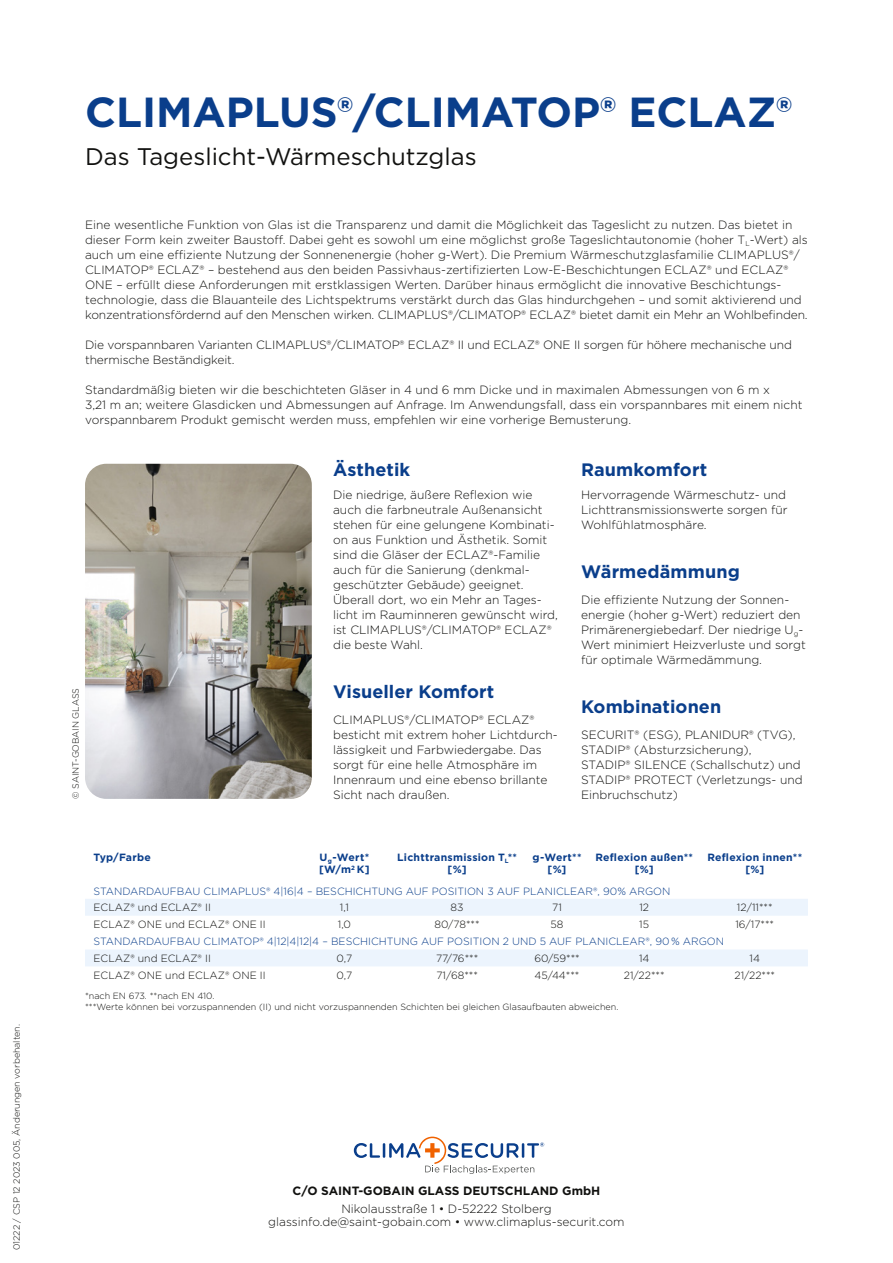
<style>
.page{position:relative;width:893px;height:1263px;background:#fff}
.page>*{position:absolute;margin:0;border:0;box-sizing:border-box;transform-origin:0 0}
.t1{font:700 42px "Gotham";color:#0a3e8b}
.t2{font:24px "Gotham";color:#11110f}
.t3{font:700 18px "Gotham";letter-spacing:.005em;color:#0a3e8b}
.t4{font:300 12px/15px "Gotham";color:#11110f}
.t5{font:700 12px "Gotham";color:#11110f}
.t6{font:300 10.5px "Gotham";color:#11110f}
.t7{font:300 10.5px "Gotham";color:#0a3e8b}
.t8{font:700 10.5px/12.6px "Gotham";letter-spacing:.025em;color:#0a3e8b;text-align:center}
.t9{font:300 9px/10.8px "Gotham";color:#11110f}
.t10{font:300 9px "Gotham";letter-spacing:-.005em;color:#11110f}
</style>
<div class="page">
<svg style="left:354px;top:1136px;width:190px;height:38px"></svg>
<img style="left:85px;top:464px;width:227px;height:335px">
<svg style="left:85px;top:899px;width:723px;height:67px"></svg>
<p class="t9" style="left:11px;top:1250px;width:227px;rotate:-90deg">01222 / CSP 12 2023 005, Änderungen vorbehalten.</p>
<h1 class="t1" style="left:85px;top:85px;width:708px">CLIMAPLUS®/CLIMATOP® ECLAZ®</h1>
<h2 class="t2" style="left:85px;top:141px;width:393px">Das Tageslicht-Wärmeschutzglas</h2>
<p class="t4" style="left:85px;top:217px;width:724px">Eine wesentliche Funktion von Glas ist die Transparenz und damit die Möglichkeit das Tageslicht zu nutzen. Das bietet in dieser Form kein zweiter Baustoff. Dabei geht es sowohl um eine möglichst große Tageslichtautonomie (hoher T<sub>L</sub>-Wert) als auch um eine effiziente Nutzung der Sonnenenergie (hoher g-Wert). Die Premium Wärmeschutzglasfamilie CLIMAPLUS®/ CLIMATOP® ECLAZ® – bestehend aus den beiden Passivhaus-zertifizierten Low-E-Beschichtungen ECLAZ® und ECLAZ® ONE – erfüllt diese Anforderungen mit erstklassigen Werten. Darüber hinaus ermöglicht die innovative Beschichtungs&shy;technologie, dass die Blauanteile des Lichtspektrums verstärkt durch das Glas hindurchgehen – und somit aktivierend und konzentrationsfördernd auf den Menschen wirken. CLIMAPLUS®/CLIMATOP® ECLAZ® bietet damit ein Mehr an Wohlbefinden.</p>
<p class="t4" style="left:85px;top:337px;width:708px">Die vorspannbaren Varianten CLIMAPLUS®/CLIMATOP® ECLAZ® II und ECLAZ® ONE II sorgen für höhere mechanische und thermische Beständigkeit.</p>
<p class="t4" style="left:85px;top:382px;width:719px">Standardmäßig bieten wir die beschichteten Gläser in 4 und 6 mm Dicke und in maximalen Abmessungen von 6 m x<br>3,21 m an; weitere Glasdicken und Abmessungen auf Anfrage. Im Anwendungsfall, dass ein vorspannbares mit einem nicht vorspannbarem Produkt gemischt werden muss, empfehlen wir eine vorherige Bemusterung.</p>
<p class="t10" style="left:71px;top:799px;width:112px;rotate:-90deg">© SAINT-GOBAIN GLASS</p>
<h3 class="t3" style="left:333px;top:458px;width:79px">Ästhetik</h3>
<p class="t4" style="left:333px;top:487px;width:226px">Die niedrige, äußere Reflexion wie auch die farbneutrale Außenansicht stehen für eine gelungene Kombinati&shy;on aus Funktion und Ästhetik. Somit sind die Gläser der ECLAZ®-Familie auch für die Sanierung (denkmal&shy;geschützter Gebäude) geeignet.<br>Überall dort, wo ein Mehr an Tages&shy;licht im Rauminneren gewünscht wird, ist CLIMAPLUS®/CLIMATOP® ECLAZ® die beste Wahl.</p>
<h3 class="t3" style="left:333px;top:680px;width:163px">Visueller Komfort</h3>
<p class="t4" style="left:333px;top:712px;width:226px">CLIMAPLUS®/CLIMATOP® ECLAZ® besticht mit extrem hoher Lichtdurch&shy;lässigkeit und Farbwiedergabe. Das sorgt für eine helle Atmosphäre im<br>Innenraum und eine ebenso brillante<br>Sicht nach draußen.</p>
<h3 class="t3" style="left:581px;top:458px;width:128px">Raumkomfort</h3>
<p class="t4" style="left:581px;top:487px;width:208px">Hervorragende Wärmeschutz- und<br>Lichttransmissionswerte sorgen für<br>Wohlfühlatmosphäre.</p>
<h3 class="t3" style="left:581px;top:560px;width:160px">Wärmedämmung</h3>
<p class="t4" style="left:581px;top:592px;width:226px">Die effiziente Nutzung der Sonnen&shy;energie (hoher g-Wert) reduziert den Primärenergiebedarf. Der niedrige U<sub>g</sub>-Wert minimiert Heizverluste und sorgt für optimale Wärmedämmung.</p>
<h3 class="t3" style="left:581px;top:695px;width:142px">Kombinationen</h3>
<p class="t4" style="left:581px;top:727px;width:223px">SECURIT® (ESG), PLANIDUR® (TVG),<br>STADIP® (Absturzsicherung),<br>STADIP® SILENCE (Schallschutz) und<br>STADIP® PROTECT (Verletzungs- und<br>Einbruchschutz)</p>
<p class="t8" style="left:94px;top:851px;width:59px">Typ/Farbe</p>
<p class="t8" style="left:319px;top:851px;width:52px;text-align:left">U<sub>g</sub>-Wert* [W/m<sup>2</sup> K]</p>
<p class="t8" style="left:397px;top:851px;width:121px">Lichttransmission T<sub>L</sub>** [%]</p>
<p class="t8" style="left:533px;top:851px;width:50px">g-Wert** [%]</p>
<p class="t8" style="left:595px;top:851px;width:99px">Reflexion außen** [%]</p>
<p class="t8" style="left:707px;top:851px;width:96px">Reflexion innen** [%]</p>
<p class="t7" style="left:94px;top:884px;width:578px">STANDARDAUFBAU CLIMAPLUS® 4|16|4 – BESCHICHTUNG AUF POSITION 3 AUF PLANICLEAR®, 90% ARGON</p>
<p class="t6" style="left:94px;top:901px;width:119px">ECLAZ® und ECLAZ® II</p>
<p class="t6" style="left:340px;top:901px;width:10px">1,1</p>
<p class="t6" style="left:451px;top:901px;width:15px">83</p>
<p class="t6" style="left:552px;top:901px;width:11px">71</p>
<p class="t6" style="left:639px;top:901px;width:11px">12</p>
<p class="t6" style="left:737px;top:901px;width:37px">12/11***</p>
<p class="t6" style="left:94px;top:918px;width:174px">ECLAZ® ONE und ECLAZ® ONE II</p>
<p class="t6" style="left:338px;top:918px;width:15px">1,0</p>
<p class="t6" style="left:435px;top:918px;width:47px">80/78***</p>
<p class="t6" style="left:551px;top:918px;width:14px">58</p>
<p class="t6" style="left:639px;top:918px;width:11px">15</p>
<p class="t6" style="left:735px;top:918px;width:40px">16/17***</p>
<p class="t7" style="left:94px;top:935px;width:632px">STANDARDAUFBAU CLIMATOP® 4|12|4|12|4 – BESCHICHTUNG AUF POSITION 2 UND 5 AUF PLANICLEAR®, 90 % ARGON</p>
<p class="t6" style="left:94px;top:952px;width:119px">ECLAZ® und ECLAZ® II</p>
<p class="t6" style="left:337px;top:952px;width:17px">0,7</p>
<p class="t6" style="left:436px;top:952px;width:44px">77/76***</p>
<p class="t6" style="left:534px;top:952px;width:47px">60/59***</p>
<p class="t6" style="left:639px;top:952px;width:12px">14</p>
<p class="t6" style="left:749px;top:952px;width:12px">14</p>
<p class="t6" style="left:94px;top:969px;width:174px">ECLAZ® ONE und ECLAZ® ONE II</p>
<p class="t6" style="left:337px;top:969px;width:17px">0,7</p>
<p class="t6" style="left:436px;top:969px;width:43px">71/68***</p>
<p class="t6" style="left:535px;top:969px;width:46px">45/44***</p>
<p class="t6" style="left:624px;top:969px;width:42px">21/22***</p>
<p class="t6" style="left:734px;top:969px;width:42px">21/22***</p>
<p class="t9" style="left:85px;top:990px;width:535px">*nach EN 673. **nach EN 410.<br>***Werte können bei vorzuspannenden (II) und nicht vorzuspannenden Schichten bei gleichen Glasaufbauten abweichen.</p>
<p class="t5" style="left:293px;top:1183px;width:309px">C/O SAINT-GOBAIN GLASS DEUTSCHLAND GmbH</p>
<p class="t4" style="left:268px;top:1201px;width:358px;line-height:13.5px;text-align:center">Nikolausstraße 1 • D-52222 Stolberg glassinfo.de@saint-gobain.com • www.climaplus-securit.com</p>
</div>
